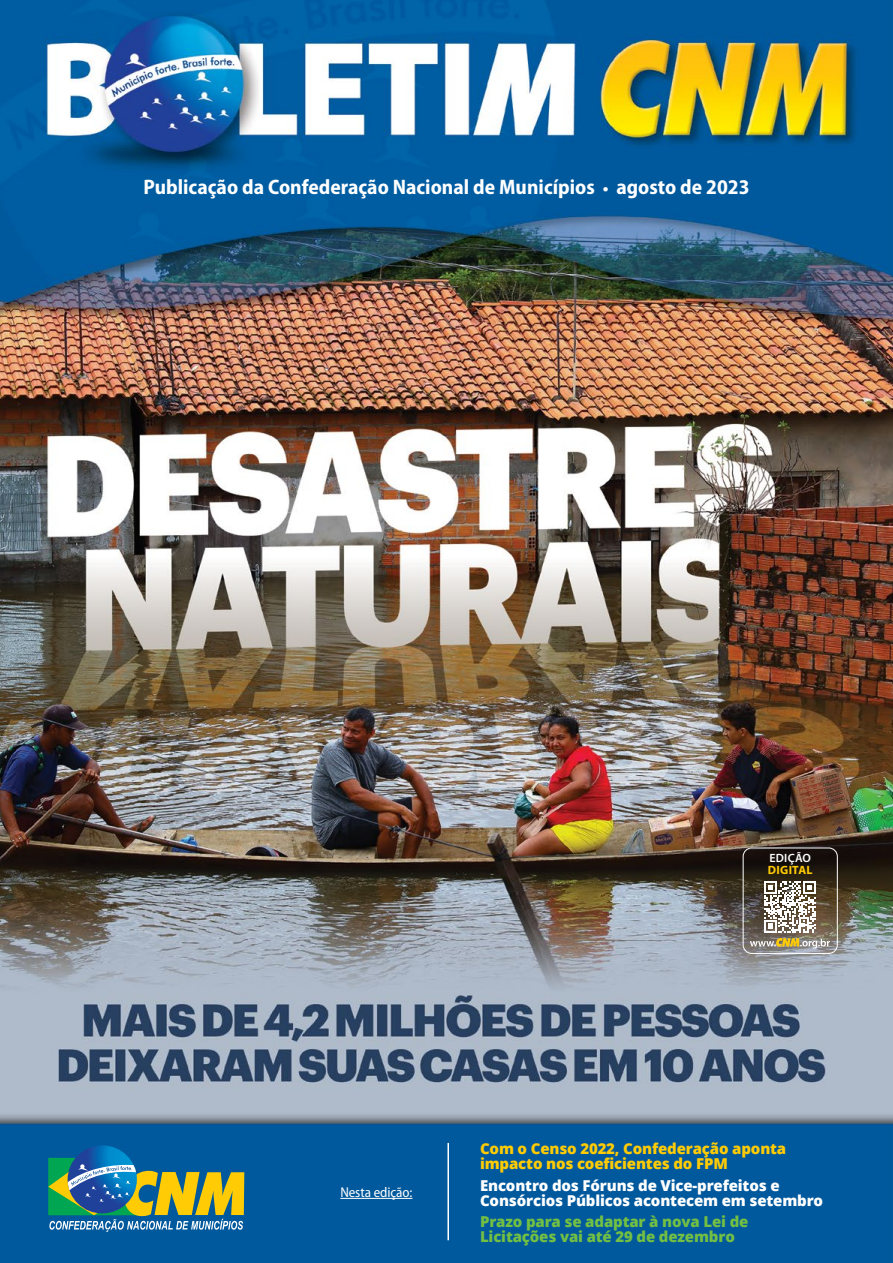
<style>
.page{position:relative;width:893px;height:1263px;background:#fff}
.page>*{position:absolute;margin:0;border:0;box-sizing:border-box;transform-origin:0 0}
.TÍTULO{font:700 semi-condensed 21px "Myriad Pro";color:#fff}
.TÍTULO-2{font:800 15px/15px "Open Sans";letter-spacing:-.01em;color:#fff}
.TÍTULO-3{font:800 15px/15px "Open Sans";letter-spacing:-.01em;color:#ffcb05}
.TÍTULO-4{font:800 15px/15px "Open Sans";letter-spacing:-.01em;color:#72bf44}
.TÍTULO-5{font:semi-condensed 14.25px "Myriad Pro";letter-spacing:-.005em;color:#fff}
.TEXTO{font:700 12px/12px "Myriad Pro";letter-spacing:.015em;color:#ffcb05}
.s1{font-size:18px}
.s2{font-weight:600;color:#fff}
</style>
<div class="page">
<img style="left:0;top:0;width:893px;height:1263px">
<hr style="left:340px;top:1198px;width:72px;height:1px;background:#fff">
<hr style="left:447px;top:1143px;width:2px;height:97px;background:#fff">
<svg style="left:48px;top:1145px;width:196px;height:87px;background:#51867e"></svg>
<div style="left:743px;top:848px;width:95px;height:106px;border:1px solid #fff;border-radius:9px"></div>
<svg style="left:764px;top:881px;width:51px;height:51px"></svg>
<svg style="left:750px;top:938px;width:80px;height:10px"></svg>
<p class="TÍTULO" style="left:143px;top:173px;width:608px">Publicação da Confederação Nacional de Municípios <span class="s1">•</span> agosto de 2023</p>
<p class="TEXTO" style="left:768px;top:851px;width:46px"><span class="s2">EDIÇÃO<br></span>DIGITAL</p>
<p class="TÍTULO-5" style="left:340px;top:1183px;width:74px">Nesta edição:</p>
<p class="TÍTULO-3" style="left:480px;top:1141px;width:308px">Com o Censo 2022, Confederação aponta impacto nos coeficientes do FPM</p>
<p class="TÍTULO-2" style="left:480px;top:1177px;width:345px">Encontro dos Fóruns de Vice-prefeitos e<br>Consórcios Públicos acontecem em setembro</p>
<p class="TÍTULO-4" style="left:480px;top:1213px;width:270px">Prazo para se adaptar à nova Lei de<br>Licitações vai até 29 de dezembro</p>
</div>
